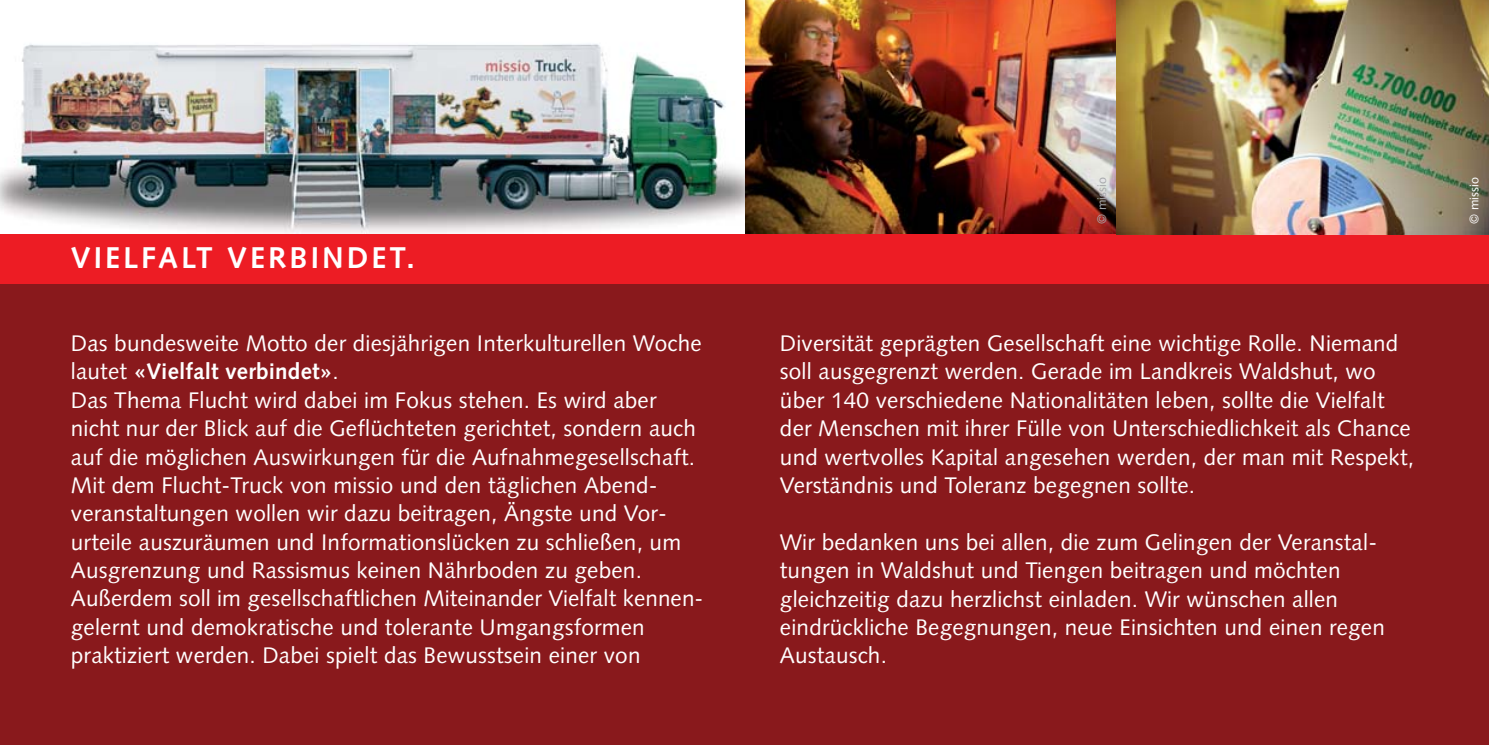
<style>
.page{position:relative;width:1489px;height:745px;background:#fff}
.page>*{position:absolute;margin:0;border:0;box-sizing:border-box;transform-origin:0 0}
.t1{font:700 30px "Syntax";letter-spacing:.1em;color:#fff}
.t2{font:22.5px/28.2px "Syntax";letter-spacing:.01em;color:#fff}
.t3{font:12.5px "Syntax";color:#a7a9ac}
.t4{font:12.5px "Syntax";color:#fff}
.s1{font-weight:700}
</style>
<div class="page">
<div style="left:0;top:283px;width:1488px;height:461px;background:#89191c"></div>
<img style="left:744px;top:0;width:372px;height:234px">
<img style="left:0;top:44px;width:744px;height:190px">
<div style="left:0;top:234px;width:1488px;height:49px;background:#ed1c24"></div>
<img style="left:1116px;top:0;width:372px;height:234px">
<h1 class="t1" style="left:71px;top:245px;width:345px">VIELFALT VERBINDET.</h1>
<p class="t2" style="left:71px;top:331px;width:634px">Das bundesweite Motto der diesjährigen Interkulturellen Woche lautet <span class="s1">«Vielfalt verbindet»</span>.<br>Das Thema Flucht wird dabei im Fokus stehen. Es wird aber nicht nur der Blick auf die Geflüchteten gerichtet, sondern auch auf die möglichen Auswirkungen für die Aufnahmegesellschaft.<br>Mit dem Flucht-Truck von missio und den täglichen Abend - veranstaltungen wollen wir dazu beitragen, Ängste und Vor - urteile auszuräumen und Informationslücken zu schließen, um Ausgrenzung und Rassismus keinen Nährboden zu geben.<br>Außerdem soll im gesellschaftlichen Miteinander Vielfalt kennen&shy;gelernt und demokratische und tolerante Umgangsformen praktiziert werden. Dabei spielt das Bewusstsein einer von</p>
<p class="t3" style="left:1096px;top:223px;width:48px;rotate:-90deg">© missio</p>
<p class="t4" style="left:1468px;top:223px;width:48px;rotate:-90deg">© missio</p>
<p class="t2" style="left:780px;top:331px;width:635px">Diversität geprägten Gesellschaft eine wichtige Rolle. Niemand soll ausgegrenzt werden. Gerade im Landkreis Waldshut, wo über 140 verschiedene Nationalitäten leben, sollte die Vielfalt der Menschen mit ihrer Fülle von Unterschiedlichkeit als Chance und wertvolles Kapital angesehen werden, der man mit Respekt, Verständnis und Toleranz begegnen sollte.</p>
<p class="t2" style="left:780px;top:529px;width:606px">Wir bedanken uns bei allen, die zum Gelingen der Veranstal - tungen in Waldshut und Tiengen beitragen und möchten gleichzeitig dazu herzlichst einladen. Wir wünschen allen eindrückliche Begegnungen, neue Einsichten und einen regen Austausch.</p>
</div>
